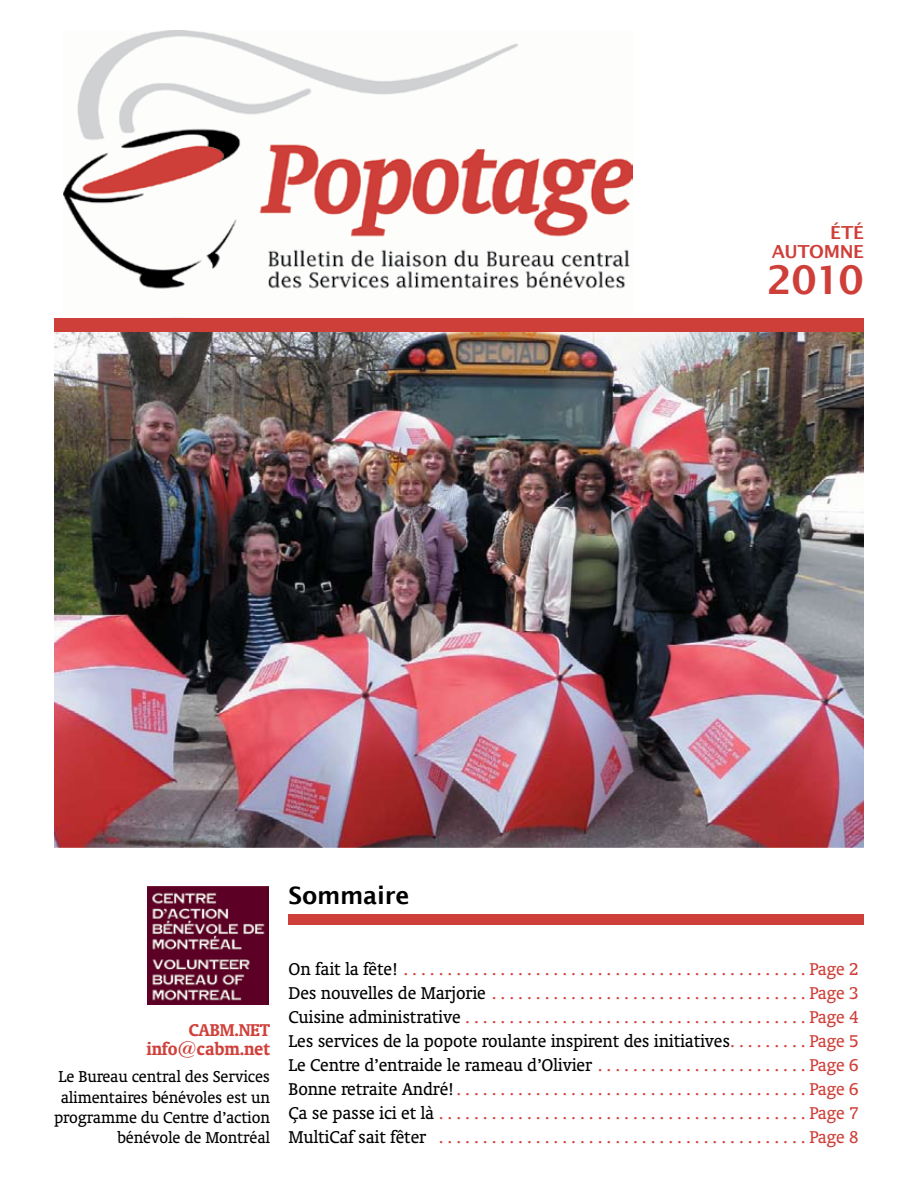
<style>
.page{position:relative;width:918px;height:1188px;background:#fff}
.page>*{position:absolute;margin:0;border:0;box-sizing:border-box;transform-origin:0 0}
.t1{font:600 39.6px "Lucida Sans";color:#cf3f3a}
.t2{font:600 24px "Lucida Sans";letter-spacing:-.01em;color:#000}
.t3{font:19.5px/24px "Oranda BT";letter-spacing:-.01em;color:#d0403a;text-align:justify}
.t4{font:700 19.5px/19.5px "Oranda BT";letter-spacing:-.01em;color:#d0403a;text-align:right}
.t5{font:18px/20.2px "Oranda BT";letter-spacing:-.01em;color:#000;text-align:right}
.t6{font:600 18px/19.5px "Lucida Sans";letter-spacing:-.02em;color:#cf3f3a;text-align:right}
.s1{color:#000}
</style>
<div class="page">
<img style="left:147px;top:887px;width:122px;height:117px">
<img style="left:54px;top:332px;width:810px;height:516px">
<img style="left:63px;top:30px;width:570px;height:288px">
<div style="left:289px;top:914px;width:575px;height:11px;background:#cf3f3a"></div>
<div style="left:54px;top:318px;width:810px;height:14px;background:#cf3f3a"></div>
<p class="t6" style="left:772px;top:222px;width:94px">ÉTÉ<br>AUTOMNE</p>
<h1 class="t1" style="left:767px;top:257px;width:99px">2010</h1>
<p class="t2" style="left:289px;top:881px;width:122px">Sommaire</p>
<p class="t4" style="left:147px;top:1019px;width:125px">CABM.NET info@cabm.net</p>
<p class="t5" style="left:54px;top:1066px;width:218px">Le Bureau central des Services alimentaires bénévoles est un programme du Centre d’action bénévole de Montréal</p>
<p class="t3" style="left:289px;top:957px;width:572px"><span class="s1">On fait la fête!</span> ............................................. Page 2<br><span class="s1">Des nouvelles de Marjorie</span> ................................... Page 3<br><span class="s1">Cuisine administrative</span> ...................................... Page 4<br><span class="s1">Les services de la popote roulante inspirent des initiatives</span> . . . . . . . . Page 5<br><span class="s1">Le Centre d’entraide le rameau d’Olivier</span> . . . . . . . . . . . . . . . . . . . . . . . Page 6<br><span class="s1">Bonne retraite André!</span> ....................................... Page 6<br><span class="s1">Ça se passe ici et là</span> ......................................... Page 7<br><span class="s1">MultiCaf sait fêter</span> ......................................... Page 8</p>
</div>
